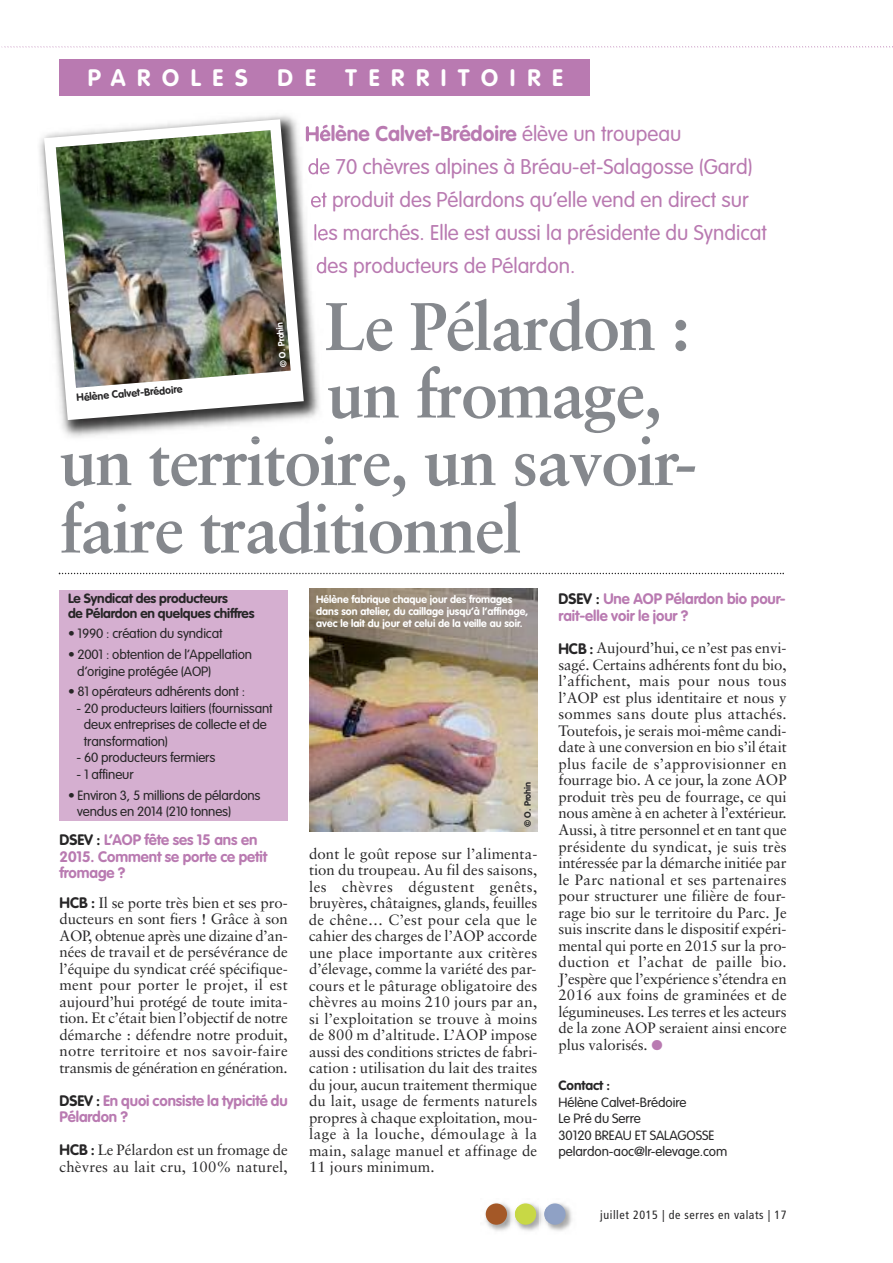
<style>
.page{position:relative;width:893px;height:1263px;background:#fff}
.page>*{position:absolute;margin:0;border:0;box-sizing:border-box;transform-origin:0 0}
.t1{font:700 67.5px "Sabon";letter-spacing:-.025em;color:#85888d}
.t2{font:700 23.55px "VAG Rounded";letter-spacing:.5em;color:#fff}
.t3{font:300 21px "VAG Rounded";color:#b97ab1}
.t4{font:700 21px "VAG Rounded";color:#b97ab1}
.t5{font:15px/16.5px "Sabon";letter-spacing:-.005em;color:#272627;text-align:justify}
.t6{font:700 15px/16.6px "VAG Rounded";letter-spacing:-.005em;color:#b97ab1}
.t7{font:300 13.2px/16.5px "VAG Rounded";letter-spacing:-.01em;color:#272627}
.t8{font:700 13.2px/15px "VAG Rounded";letter-spacing:-.01em;color:#272627}
.t9{font:condensed 12px "Frutiger LT Std";letter-spacing:.05em;color:#272627}
.t10{font:700 10.5px/12px "VAG Rounded";color:#fff}
.t11{font:700 10.5px "VAG Rounded";color:#272627}
.t12{font:700 9px "VAG Rounded";color:#fff}
.t13{font:700 9px "VAG Rounded";color:#272627}
.s1{font-weight:300}
.s2{color:#272627}
.s3{font-family:"VAG Rounded";font-weight:700}
.s4{color:#b97ab1}
</style>
<div class="page">
<div style="left:60px;top:60px;width:530px;height:36px;background:#b97ab1"></div>
<svg style="left:1px;top:46px;width:892px;height:2px"></svg>
<img style="left:547px;top:1203px;width:25px;height:28px">
<div style="left:544px;top:1203px;width:22px;height:22px;background:#8fa1c5;border-radius:50%"></div>
<img style="left:518px;top:1203px;width:29px;height:28px">
<img style="left:544px;top:1206px;width:3px;height:15px">
<div style="left:515px;top:1203px;width:21px;height:22px;background:#c8d845;border-radius:50%"></div>
<img style="left:485px;top:1203px;width:33px;height:28px">
<img style="left:515px;top:1206px;width:3px;height:16px">
<div style="left:486px;top:1203px;width:21px;height:22px;background:#a45827;border-radius:50%"></div>
<img style="left:39px;top:115px;width:285px;height:325px">
<svg style="left:44px;top:119px;width:260px;height:301px"></svg>
<img style="left:56px;top:130px;width:235px;height:258px">
<svg style="left:59px;top:573px;width:725px;height:1px"></svg>
<div style="left:60px;top:589px;width:228px;height:231px;background:#d5afd0"></div>
<img style="left:309px;top:589px;width:228px;height:242px">
<h2 class="t2" style="left:88px;top:68px;width:162px">PAROLES</h2>
<h2 class="t2" style="left:278px;top:68px;width:40px">D E</h2>
<h2 class="t2" style="left:346px;top:68px;width:219px">TERRITOIRE</h2>
<h3 class="t4" style="left:305px;top:125px;width:378px">Hélène Calvet-Brédoire <span class="s1">élève un troupeau</span></h3>
<h3 class="t3" style="left:308px;top:158px;width:447px">de 70 chèvres alpines à Bréau-et-Salagosse (Gard)</h3>
<h3 class="t3" style="left:310px;top:191px;width:440px">et produit des Pélardons qu’elle vend en direct sur</h3>
<h3 class="t3" style="left:313px;top:224px;width:455px">les marchés. Elle est aussi la présidente du Syndicat</h3>
<h3 class="t3" style="left:316px;top:257px;width:261px">des producteurs de Pélardon.</h3>
<h1 class="t1" style="left:325px;top:299px;width:367px">Le Pélardon :</h1>
<h1 class="t1" style="left:327px;top:366px;width:337px">un fromage,</h1>
<h1 class="t1" style="left:60px;top:434px;width:639px">un territoire, un savoir-</h1>
<h1 class="t1" style="left:60px;top:501px;width:463px">faire traditionnel</h1>
<p class="t12" style="left:280px;top:368px;width:47px;rotate:-95deg">© O. Proh ni</p>
<p class="t11" style="left:76px;top:394px;width:107px;rotate:-5deg">Hélène Calvet-Brédoire</p>
<p class="t8" style="left:68px;top:591px;width:188px">Le Syndicat des producteurs<br>de Pélardon en quelques chiffres</p>
<p class="t7" style="left:68px;top:626px;width:156px">• 1990 : création du syndicat</p>
<p class="t7" style="left:77px;top:647px;width:176px;text-indent:-9px">• 2001 : obtention de l’Appellation d’origine protégée (AOP)</p>
<p class="t7" style="left:68px;top:684px;width:179px">• 81 opérateurs adhérents dont :</p>
<p class="t7" style="left:84px;top:701px;width:190px;text-indent:-7px">- 20 producteurs laitiers (fournissant deux entreprises de collecte et de transformation)</p>
<p class="t7" style="left:77px;top:750px;width:140px">- 60 producteurs fermiers</p>
<p class="t7" style="left:77px;top:767px;width:59px">- 1 affineur</p>
<p class="t7" style="left:77px;top:788px;width:185px;text-indent:-9px">• Environ 3, 5 millions de pélardons vendus en 2014 (210 tonnes)</p>
<p class="t6" style="left:60px;top:833px;width:209px"><span class="s2">DSEV :</span> L’AOP fête ses 15 ans en<br>2015. Comment se porte ce petit fromage ?</p>
<p class="t5" style="left:60px;top:895px;width:230px"><span class="s3">HCB :</span> Il se porte très bien et ses pro&shy;ducteurs en sont fiers ! Grâce à son AOP, obtenue après une dizaine d’an&shy;nées de travail et de persévérance de l’équipe du syndicat créé spécifique&shy;ment pour porter le projet, il est aujourd’hui protégé de toute imita&shy;tion. Et c’était bien l’objectif de notre démarche : défendre notre produit, notre territoire et nos savoir-faire transmis de génération en génération.</p>
<p class="t6" style="left:60px;top:1093px;width:230px"><span class="s2">DSEV :</span> En quoi consiste la typicité du<br>Pélardon ?</p>
<p class="t5" style="left:60px;top:1143px;width:230px"><span class="s3">HCB :</span> Le Pélardon est un fromage de chèvres au lait cru, 100% naturel,</p>
<p class="t10" style="left:316px;top:594px;width:213px">Hélène fabrique chaque jour des fromages dans son atelier, du caillage jusqu’à l’affinage, avec le lait du jour et celui de la veille au soir.</p>
<p class="t13" style="left:524px;top:827px;width:47px;rotate:-90deg">© O. Prohin</p>
<p class="t5" style="left:309px;top:846px;width:230px">dont le goût repose sur l’alimenta&shy;tion du troupeau. Au fil des saisons, les chèvres dégustent genêts, bruyères, châtaignes, glands, feuilles de chêne… C’est pour cela que le cahier des charges de l’AOP accorde une place importante aux critères d’élevage, comme la variété des par&shy;cours et le pâturage obligatoire des chèvres au moins 210 jours par an, si l’exploitation se trouve à moins de 800 m d’altitude. L’AOP impose aussi des conditions strictes de fabri&shy;cation : utilisation du lait des traites du jour, aucun traitement thermique du lait, usage de ferments naturels propres à chaque exploitation, mou&shy;lage à la louche, démoulage à la main, salage manuel et affinage de 11 jours minimum.</p>
<p class="t6" style="left:558px;top:591px;width:229px"><span class="s2">DSEV :</span> Une AOP Pélardon bio pour&shy;rait-elle voir le jour ?</p>
<p class="t5" style="left:558px;top:641px;width:230px"><span class="s3">HCB :</span> Aujourd’hui, ce n’est pas envi&shy;sagé. Certains adhérents font du bio, l’affichent, mais pour nous tous l’AOP est plus identitaire et nous y sommes sans doute plus attachés.<br>Toutefois, je serais moi-même candi&shy;date à une conversion en bio s’il était plus facile de s’approvisionner en fourrage bio. A ce jour, la zone AOP produit très peu de fourrage, ce qui nous amène à en acheter à l’extérieur.<br>Aussi, à titre personnel et en tant que présidente du syndicat, je suis très intéressée par la démarche initiée par le Parc national et ses partenaires pour structurer une filière de four&shy;rage bio sur le territoire du Parc. Je suis inscrite dans le dispositif expéri&shy;mental qui porte en 2015 sur la pro&shy;duction et l’achat de paille bio.<br>J’espère que l’expérience s’étendra en 2016 aux foins de graminées et de légumineuses. Les terres et les acteurs de la zone AOP seraient ainsi encore plus valorisés. <span class="s4">●</span></p>
<p class="t8" style="left:558px;top:1079px;width:53px">Contact :</p>
<p class="t7" style="left:558px;top:1094px;width:170px">Hélène Calvet-Brédoire<br>Le Pré du Serre<br>30120 BREAU ET SALAGOSSE pelardon-aoc@lr-elevage.com</p>
<p class="t9" style="left:600px;top:1210px;width:188px">juillet 2015 | de serres en valats | 17</p>
</div>
